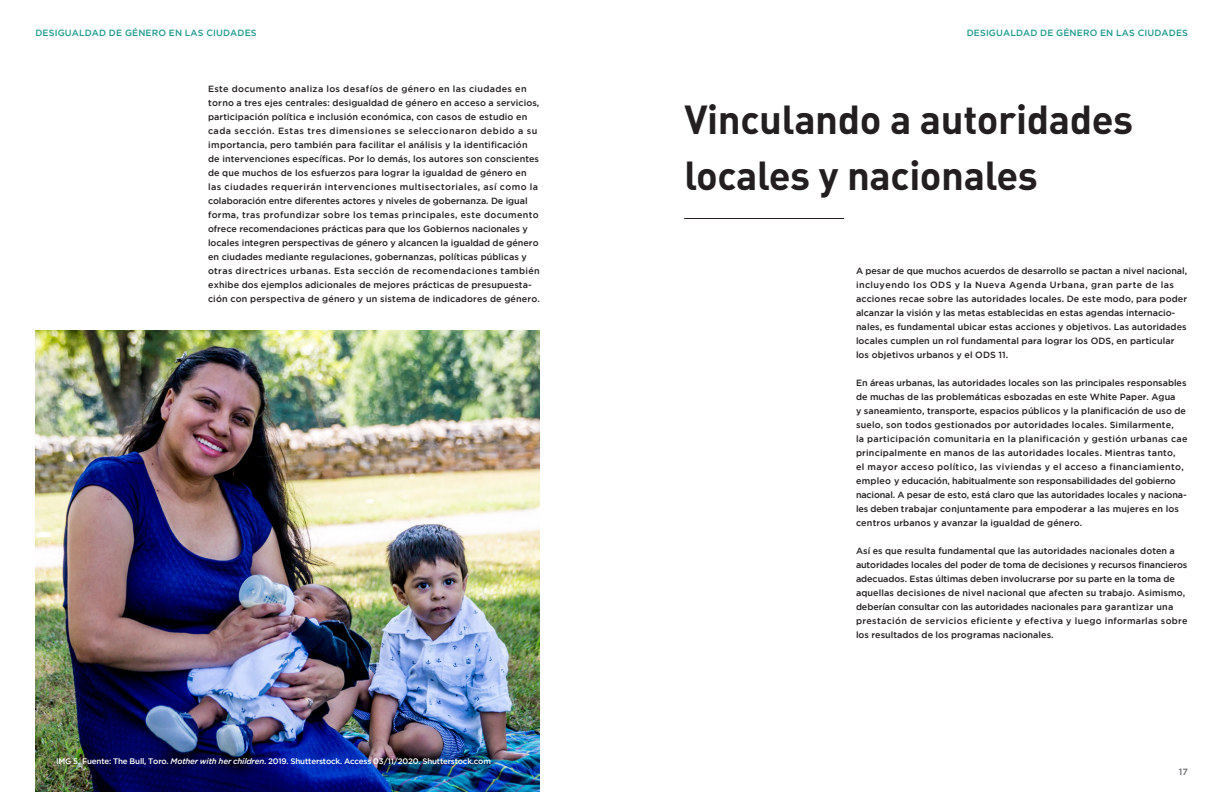
<style>
.page{position:relative;width:1224px;height:792px;background:#fff}
.page>*{position:absolute;margin:0;border:0;box-sizing:border-box;transform-origin:0 0}
.T1{font:40px/56px "DIN Bold Alternate";letter-spacing:-.01em;color:#231f20}
.body_new{font:500 9px/14px "Gotham";letter-spacing:.01em;color:#231f20}
.t1{font:500 9px "Gotham";letter-spacing:.015em;color:#1f998e}
.t2{font:500 9px "Gotham";color:#6c6d70}
.body{font:500 8px "Gotham";letter-spacing:-.02em;color:#fff}
.s1{font-style:italic}
</style>
<div class="page">
<hr style="left:684px;top:218px;width:160px;height:1px;background:#231f20">
<img style="left:35px;top:330px;width:504px;height:462px">
<p class="t1" style="left:35px;top:28px;width:223px">DESIGUALDAD DE GÉNERO EN LAS CIUDADES</p>
<p class="t1" style="left:967px;top:28px;width:223px">DESIGUALDAD DE GÉNERO EN LAS CIUDADES</p>
<p class="body_new" style="left:208px;top:82px;width:333px">Este documento analiza los desafíos de género en las ciudades en torno a tres ejes centrales: desigualdad de género en acceso a servicios, participación política e inclusión económica, con casos de estudio en cada sección. Estas tres dimensiones se seleccionaron debido a su importancia, pero también para facilitar el análisis y la identificación de intervenciones específicas. Por lo demás, los autores son conscientes de que muchos de los esfuerzos para lograr la igualdad de género en las ciudades requerirán intervenciones multisectoriales, así como la colaboración entre diferentes actores y niveles de gobernanza. De igual forma, tras profundizar sobre los temas principales, este documento ofrece recomendaciones prácticas para que los Gobiernos nacionales y locales integren perspectivas de género y alcancen la igualdad de género en ciudades mediante regulaciones, gobernanzas, políticas públicas y otras directrices urbanas. Esta sección de recomendaciones también exhibe dos ejemplos adicionales de mejores prácticas de presupuesta&shy;ción con perspectiva de género y un sistema de indicadores de género.</p>
<p class="body" style="left:56px;top:757px;width:436px">IMG 5. Fuente: The Bull, Toro. <span class="s1">Mother with her children</span>. 2019. Shutterstock. Access 03/11/2020. Shutterstock.com</p>
<p class="T1" style="left:684px;top:90px;width:450px">Vinculando a autoridades locales y nacionales</p>
<p class="body_new" style="left:856px;top:264px;width:333px">A pesar de que muchos acuerdos de desarrollo se pactan a nivel nacional, incluyendo los ODS y la Nueva Agenda Urbana, gran parte de las acciones recae sobre las autoridades locales. De este modo, para poder alcanzar la visión y las metas establecidas en estas agendas internacio&shy;nales, es fundamental ubicar estas acciones y objetivos. Las autoridades locales cumplen un rol fundamental para lograr los ODS, en particular los objetivos urbanos y el ODS 11.</p>
<p class="body_new" style="left:856px;top:376px;width:333px">En áreas urbanas, las autoridades locales son las principales responsables de muchas de las problemáticas esbozadas en este White Paper. Agua<br>y saneamiento, transporte, espacios públicos y la planificación de uso de suelo, son todos gestionados por autoridades locales. Similarmente,<br>la participación comunitaria en la planificación y gestión urbanas cae principalmente en manos de las autoridades locales. Mientras tanto,<br>el mayor acceso político, las viviendas y el acceso a financiamiento, empleo y educación, habitualmente son responsabilidades del gobierno nacional. A pesar de esto, está claro que las autoridades locales y naciona&shy;les deben trabajar conjuntamente para empoderar a las mujeres en los centros urbanos y avanzar la igualdad de género.</p>
<p class="body_new" style="left:856px;top:544px;width:333px">Así es que resulta fundamental que las autoridades nacionales doten a autoridades locales del poder de toma de decisiones y recursos financieros adecuados. Estas últimas deben involucrarse por su parte en la toma de aquellas decisiones de nivel nacional que afecten su trabajo. Asimismo, deberían consultar con las autoridades nacionales para garantizar una prestación de servicios eficiente y efectiva y luego informarlas sobre los resultados de los programas nacionales.</p>
<p class="t2" style="left:1179px;top:766px;width:11px">17</p>
</div>
